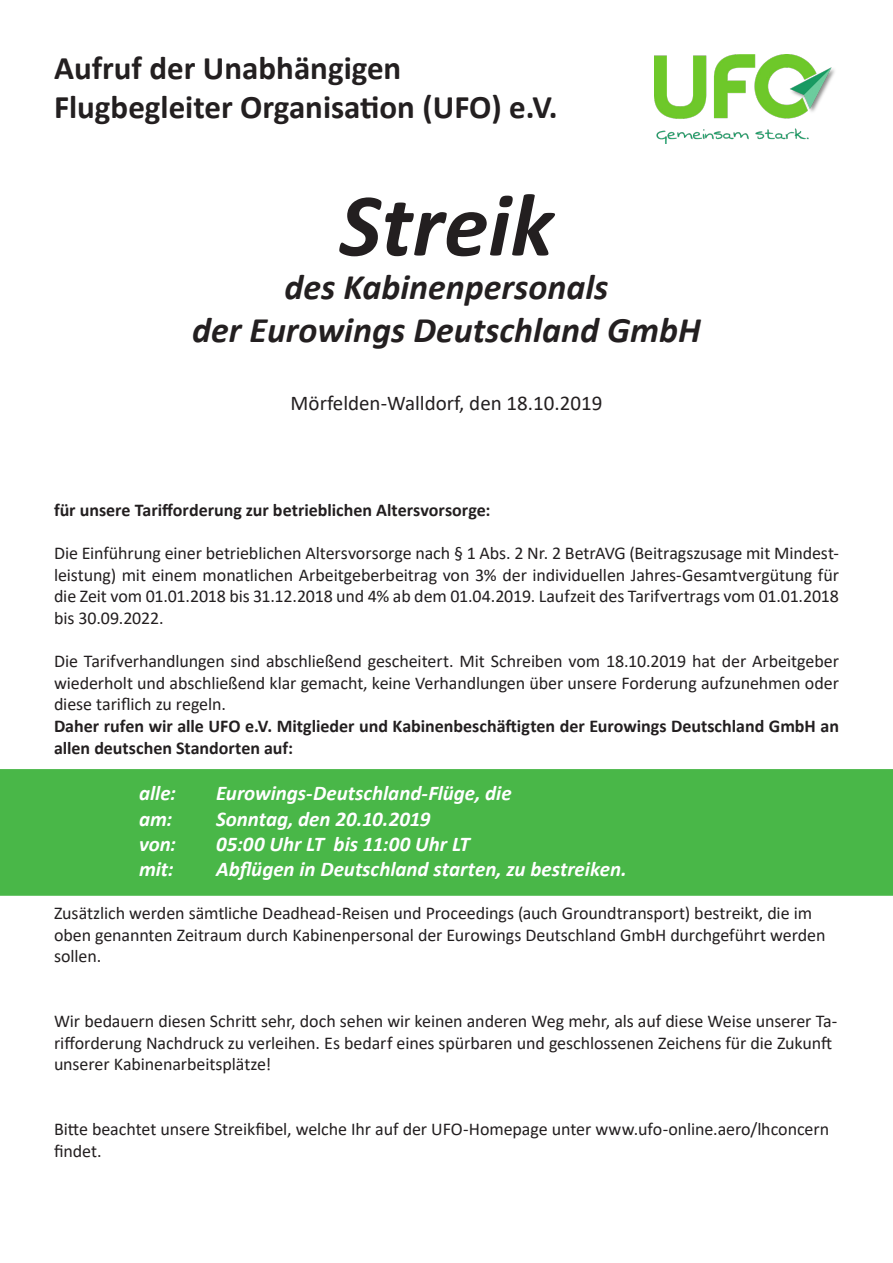
<style>
.page{position:relative;width:893px;height:1263px;background:#fff}
.page>*{position:absolute;margin:0;border:0;box-sizing:border-box;transform-origin:0 0}
.t1{font:italic 700 90px "Calibri";color:#231f20}
.t2{font:italic 700 36px/43.2px "Calibri";color:#231f20;text-align:center}
.t3{font:700 33px/39.6px "Calibri";color:#231f20}
.t4{font:italic 700 21px "Calibri";color:#fff}
.t5{font:21px "Calibri";color:#231f20}
.t6{font:18px/21.6px "Calibri";letter-spacing:-.005em;color:#231f20}
.t7{font:700 18px/21.6px "Calibri";color:#231f20}
</style>
<div class="page">
<div style="left:0;top:769px;width:893px;height:127px;background:#49b748"></div>
<img style="left:655px;top:54px;width:180px;height:90px">
<p class="t3" style="left:54px;top:48px;width:505px">Aufruf der Unabhängigen<br>Flugbegleiter Organisation (UFO) e.V.</p>
<p class="t1" style="left:339px;top:162px;width:216px">Streik</p>
<p class="t2" style="left:192px;top:264px;width:510px">des Kabinenpersonals<br>der Eurowings Deutschland GmbH</p>
<p class="t5" style="left:291px;top:389px;width:313px">Mörfelden-Walldorf, den 18.10.2019</p>
<p class="t7" style="left:54px;top:499px;width:438px">für unsere Tarifforderung zur betrieblichen Altersvorsorge:</p>
<p class="t6" style="left:54px;top:542px;width:786px;text-align:justify">Die Einführung einer betrieblichen Altersvorsorge nach § 1 Abs. 2 Nr. 2 BetrAVG (Beitragszusage mit Mindest&shy;leistung) mit einem monatlichen Arbeitgeberbeitrag von 3% der individuellen Jahres-Gesamtvergütung für die Zeit vom 01.01.2018 bis 31.12.2018 und 4% ab dem 01.04.2019. Laufzeit des Tarifvertrags vom 01.01.2018 bis 30.09.2022.</p>
<p class="t6" style="left:54px;top:650px;width:786px;text-align:justify">Die Tarifverhandlungen sind abschließend gescheitert. Mit Schreiben vom 18.10.2019 hat der Arbeitgeber wiederholt und abschließend klar gemacht, keine Verhandlungen über unsere Forderung aufzunehmen oder diese tariflich zu regeln.</p>
<p class="t7" style="left:54px;top:715px;width:786px">Daher rufen wir alle UFO e.V. Mitglieder und Kabinenbeschäftigten der Eurowings Deutschland GmbH an allen deutschen Standorten auf:</p>
<p class="t4" style="left:139px;top:779px;width:39px">alle:</p>
<p class="t4" style="left:216px;top:779px;width:297px">Eurowings-Deutschland-Flüge, die</p>
<p class="t4" style="left:139px;top:804px;width:35px">am:</p>
<p class="t4" style="left:216px;top:804px;width:216px">Sonntag, den 20.10.2019</p>
<p class="t4" style="left:139px;top:829px;width:39px">von:</p>
<p class="t4" style="left:216px;top:829px;width:255px">05:00 Uhr LT bis 11:00 Uhr LT</p>
<p class="t4" style="left:139px;top:854px;width:36px">mit:</p>
<p class="t4" style="left:216px;top:854px;width:412px">Abflügen in Deutschland starten, zu bestreiken.</p>
<p class="t6" style="left:54px;top:902px;width:773px">Zusätzlich werden sämtliche Deadhead-Reisen und Proceedings (auch Groundtransport) bestreikt, die im oben genannten Zeitraum durch Kabinenpersonal der Eurowings Deutschland GmbH durchgeführt werden sollen.</p>
<p class="t6" style="left:54px;top:1010px;width:785px">Wir bedauern diesen Schritt sehr, doch sehen wir keinen anderen Weg mehr, als auf diese Weise unserer Ta&shy;rifforderung Nachdruck zu verleihen. Es bedarf eines spürbaren und geschlossenen Zeichens für die Zukunft unserer Kabinenarbeitsplätze!</p>
<p class="t6" style="left:54px;top:1118px;width:777px">Bitte beachtet unsere Streikfibel, welche Ihr auf der UFO-Homepage unter www.ufo-online.aero/lhconcern findet.</p>
</div>
